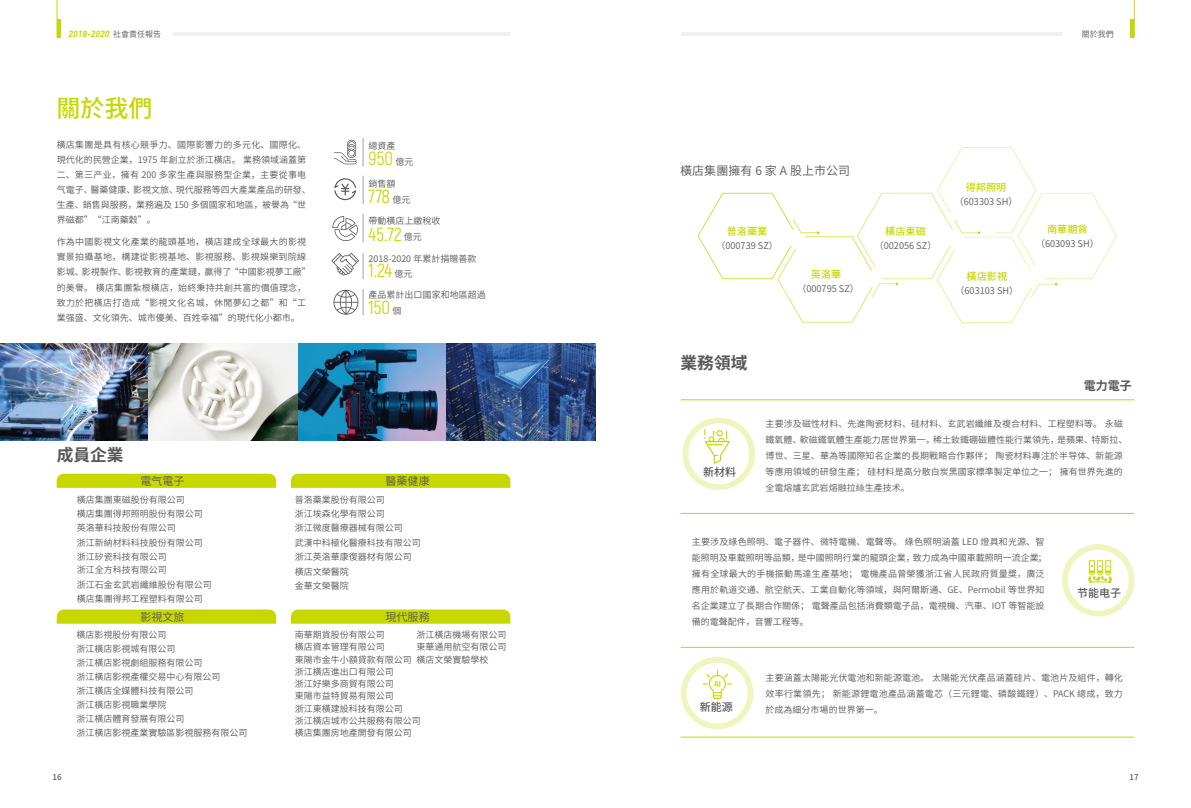
<style>
.page{position:relative;width:1191px;height:808px;background:#fff}
.page>*{position:absolute;margin:0;border:0;box-sizing:border-box;transform-origin:0 0}
.t1{font:500 24px "Source Han Sans CN";color:#c6d800}
.t2{font:19px "Akrobat";color:#c6d800}
.t3{font:700 16.7px "Source Han Sans CN";color:#595757}
.t4{font:12px "Source Han Sans CN";color:#595757}
.t5{font:700 12px "Source Han Sans CN";color:#595757}
.t6{font:11px "Source Han Sans CN";color:#595757}
.t7{font:500 11px "Source Han Sans CN";color:#595757}
.t8{font:500 10.2px "Source Han Sans CN";color:#c6d800}
.t9{font:9.2px "Source Han Sans CN";color:#595757}
.t10{font:9px/16px "Source Han Sans CN";color:#595757}
.t11{font:9px/15px "Source Han Sans CN";letter-spacing:.03em;color:#595757}
.t12{font:italic 700 9px "DIN";color:#c6d800}
.t13{font:8px "Source Han Sans CN";color:#595757}
.t14{font:500 8px "Source Han Sans CN";color:#595757}
.s1{font-family:"Source Han Sans CN";font-weight:400;font-style:normal;font-size:8px;color:#595757}
.s2{font-family:"Source Han Sans CN";font-size:9px;color:#595757}
</style>
<div class="page">
<hr style="left:1134px;top:0;width:1px;height:38px;background:#c6d800">
<hr style="left:1130px;top:19px;width:4px;height:19px;background:#c6d800">
<hr style="left:680px;top:32px;width:382px;height:4px;background:#f0f0f0">
<hr style="left:57px;top:0;width:1px;height:38px;background:#c6d800">
<hr style="left:57px;top:19px;width:4px;height:19px;background:#c6d800">
<hr style="left:172px;top:32px;width:338px;height:4px;background:#f0f0f0">
<svg style="left:697px;top:147px;width:420px;height:176px"></svg>
<svg style="left:682px;top:417px;width:73px;height:73px"></svg>
<div style="left:681px;top:657px;width:72px;height:72px;background:#f0f5c0;border-radius:50%"></div>
<svg style="left:1062px;top:544px;width:72px;height:72px"></svg>
<div style="left:688px;top:423px;width:61px;height:61px;background:#fff;border-radius:50%"></div>
<div style="left:686px;top:663px;width:61px;height:61px;background:#fff;border-radius:50%"></div>
<div style="left:1068px;top:550px;width:60px;height:61px;background:#fff;border-radius:50%"></div>
<svg style="left:1088px;top:560px;width:24px;height:23px"></svg>
<svg style="left:703px;top:670px;width:29px;height:29px"></svg>
<svg style="left:704px;top:429px;width:26px;height:35px"></svg>
<svg style="left:57px;top:474px;width:219px;height:14px;background:#c6d803"></svg>
<svg style="left:57px;top:609px;width:219px;height:15px;background:#c9da0f"></svg>
<svg style="left:291px;top:474px;width:219px;height:14px;background:#c6d803"></svg>
<svg style="left:291px;top:609px;width:219px;height:15px;background:#c9da0f"></svg>
<hr style="left:680px;top:399px;width:454px;height:1px;background:#c6d800">
<hr style="left:680px;top:513px;width:454px;height:1px;background:#c6d800">
<hr style="left:680px;top:647px;width:454px;height:1px;background:#c6d800">
<hr style="left:680px;top:737px;width:454px;height:1px;background:#c6d800">
<img style="left:0;top:344px;width:595px;height:96px">
<svg style="left:334px;top:178px;width:22px;height:22px"></svg>
<svg style="left:334px;top:140px;width:22px;height:24px"></svg>
<svg style="left:363px;top:138px;width:1px;height:28px"></svg>
<svg style="left:363px;top:176px;width:1px;height:28px"></svg>
<svg style="left:332px;top:214px;width:32px;height:28px"></svg>
<svg style="left:331px;top:253px;width:33px;height:26px"></svg>
<svg style="left:333px;top:289px;width:31px;height:26px"></svg>
<p class="t12" style="left:68px;top:28px;width:94px">2018-2020 <span class="s1">社會責任報告</span></p>
<h1 class="t1" style="left:56px;top:95px;width:97px">關於我們</h1>
<p class="t10" style="left:57px;top:138px;width:255px;line-height:15px">橫店集團是具有核心競爭力、國際影響力的多元化、國際化、現代化的民營企業，1975 年創立於浙江橫店。 業務領域涵蓋第二、第三产业，擁有 200 多家生產與服務型企業，主要從事电气電子、醫藥健康、影視文旅、現代服務等四大產業產品的研發、生產、銷售與服務，業務遍及 150 多個國家和地區，被譽為“世界磁都”“江南藥穀”。</p>
<p class="t11" style="left:57px;top:235px;width:255px">作為中國影視文化產業的龍頭基地，橫店建成全球最大的影視實景拍攝基地，構建從影視基地、影視服務、影視娛樂到院線影城、影視製作、影視教育的產業鏈，贏得了“中國影視夢工廠”的美譽。 橫店集團紮根橫店，始終秉持共創共富的價值理念，致力於把橫店打造成“影視文化名城，休閒夢幻之都”和“工業强盛、文化領先、城市優美、百姓幸福”的現代化小都市。</p>
<h3 class="t3" style="left:57px;top:445px;width:68px">成員企業</h3>
<p class="t6" style="left:140px;top:475px;width:45px">電气電子</p>
<p class="t10" style="left:369px;top:138px;width:28px">總資產</p>
<h2 class="t2" style="left:369px;top:147px;width:46px">950 <span class="s2">億元</span></h2>
<p class="t10" style="left:369px;top:176px;width:28px">銷售額</p>
<h2 class="t2" style="left:369px;top:185px;width:43px">778 <span class="s2">億元</span></h2>
<p class="t10" style="left:369px;top:213px;width:73px">帶動橫店上繳稅收</p>
<h2 class="t2" style="left:369px;top:223px;width:55px">45.72 <span class="s2">億元</span></h2>
<p class="t10" style="left:369px;top:251px;width:109px">2018-2020 年累計捐贈善款</p>
<h2 class="t2" style="left:369px;top:259px;width:45px">1.24 <span class="s2">億元</span></h2>
<p class="t10" style="left:369px;top:287px;width:118px">產品累計出口國家和地區超過</p>
<h2 class="t2" style="left:369px;top:296px;width:34px">150 <span class="s2">個</span></h2>
<p class="t6" style="left:386px;top:475px;width:45px">醫藥健康</p>
<p class="t10" style="left:77px;top:492px;width:109px">橫店集團東磁股份有限公司</p>
<p class="t10" style="left:295px;top:492px;width:91px">普洛藥業股份有限公司</p>
<p class="t10" style="left:77px;top:506px;width:127px">橫店集團得邦照明股份有限公司</p>
<p class="t10" style="left:295px;top:506px;width:91px">浙江埃森化學有限公司</p>
<p class="t10" style="left:77px;top:520px;width:100px">英洛華科技股份有限公司</p>
<p class="t10" style="left:77px;top:535px;width:127px">浙江新納材料科技股份有限公司</p>
<p class="t10" style="left:295px;top:521px;width:127px;line-height:14.4px">浙江微度醫療器械有限公司<br>武漢中科極化醫療科技有限公司</p>
<p class="t10" style="left:77px;top:549px;width:91px">浙江矽瓷科技有限公司</p>
<p class="t10" style="left:295px;top:549px;width:118px">浙江英洛華康復器材有限公司</p>
<p class="t10" style="left:77px;top:562px;width:91px">浙江全方科技有限公司</p>
<p class="t10" style="left:295px;top:563px;width:55px">橫店文榮醫院</p>
<p class="t10" style="left:77px;top:577px;width:136px">浙江石金玄武岩纖維股份有限公司</p>
<p class="t10" style="left:295px;top:578px;width:55px">金華文榮醫院</p>
<p class="t10" style="left:77px;top:591px;width:127px">橫店集團得邦工程塑料有限公司</p>
<p class="t6" style="left:140px;top:611px;width:45px">影視文旅</p>
<p class="t6" style="left:386px;top:611px;width:45px">現代服務</p>
<p class="t10" style="left:76px;top:627px;width:91px">橫店影視股份有限公司</p>
<p class="t10" style="left:76px;top:669px;width:145px">浙江橫店影視產權交易中心有限公司</p>
<p class="t10" style="left:76px;top:641px;width:100px">浙江橫店影視城有限公司</p>
<p class="t10" style="left:76px;top:683px;width:118px">浙江橫店全媒體科技有限公司</p>
<p class="t10" style="left:76px;top:711px;width:109px">浙江橫店體育發展有限公司</p>
<p class="t10" style="left:76px;top:655px;width:127px">浙江橫店影視劇組服務有限公司</p>
<p class="t10" style="left:76px;top:697px;width:91px">浙江橫店影視職業學院</p>
<p class="t10" style="left:295px;top:627px;width:91px">南華期貨股份有限公司</p>
<p class="t10" style="left:416px;top:627px;width:91px">浙江橫店機場有限公司</p>
<p class="t10" style="left:416px;top:641px;width:91px;line-height:12.4px">東華通用航空有限公司橫店文榮實驗學校</p>
<p class="t10" style="left:295px;top:639px;width:91px">橫店資本管理有限公司</p>
<p class="t10" style="left:295px;top:651px;width:118px">東陽市金牛小額貸款有限公司</p>
<p class="t10" style="left:295px;top:664px;width:100px">浙江橫店進出口有限公司</p>
<p class="t10" style="left:295px;top:676px;width:100px">浙江好樂多商貿有限公司</p>
<p class="t10" style="left:295px;top:690px;width:109px;line-height:12.2px">東陽市益特貿易有限公司浙江東橫建設科技有限公司</p>
<p class="t10" style="left:295px;top:713px;width:127px">浙江橫店城市公共服務有限公司</p>
<p class="t10" style="left:76px;top:725px;width:172px">浙江橫店影視產業實驗區影視服務有限公司</p>
<p class="t10" style="left:295px;top:725px;width:118px">橫店集團房地產開發有限公司</p>
<p class="t13" style="left:1082px;top:30px;width:33px">關於我們</p>
<h3 class="t4" style="left:680px;top:164px;width:171px">橫店集團擁有 6 家 A 股上市公司</h3>
<p class="t8" style="left:727px;top:226px;width:42px">普洛藥業</p>
<p class="t9" style="left:716px;top:241px;width:64px">（000739 SZ）</p>
<h3 class="t3" style="left:680px;top:354px;width:68px">業務領域</h3>
<p class="t8" style="left:811px;top:268px;width:32px">英洛華</p>
<p class="t9" style="left:797px;top:283px;width:64px">（000795 SZ）</p>
<p class="t8" style="left:885px;top:226px;width:42px">橫店東磁</p>
<p class="t9" style="left:874px;top:241px;width:64px">（002056 SZ）</p>
<p class="t8" style="left:965px;top:182px;width:42px">得邦照明</p>
<p class="t9" style="left:954px;top:196px;width:65px">（603303 SH）</p>
<p class="t8" style="left:966px;top:270px;width:42px">橫店影視</p>
<p class="t9" style="left:955px;top:285px;width:65px">（603103 SH）</p>
<p class="t8" style="left:1047px;top:224px;width:42px">南華期貨</p>
<p class="t9" style="left:1035px;top:238px;width:65px">（603093 SH）</p>
<p class="t7" style="left:703px;top:466px;width:34px">新材料</p>
<h3 class="t5" style="left:1084px;top:379px;width:49px">電力電子</h3>
<p class="t10" style="left:765px;top:416px;width:363px">主要涉及磁性材料、先進陶瓷材料、硅材料、玄武岩纖維及複合材料、工程塑料等。 永磁鐵氧體、軟磁鐵氧體生產能力居世界第一，稀土釹鐵硼磁體性能行業領先，是蘋果、特斯拉、博世、三星、華為等國際知名企業的長期戰略合作夥伴； 陶瓷材料專注於半导体、新能源等應用領域的研發生產； 硅材料是高分散白炭黑國家標準製定单位之一； 擁有世界先進的全電熔爐玄武岩熔融拉絲生產技术。</p>
<p class="t10" style="left:692px;top:534px;width:356px">主要涉及綠色照明、電子器件、微特電機、電聲等。 綠色照明涵蓋 LED 燈具和光源、智能照明及車載照明等品類，是中國照明行業的龍頭企業，致力成為中國車載照明一流企業；擁有全球最大的手機振動馬達生產基地； 電機產品曾榮獲浙江省人民政府質量獎，廣泛應用於軌道交通、航空航天、工業自動化等領域，與阿爾斯通、GE、Permobil 等世界知名企業建立了長期合作關係； 電聲產品包括消費類電子品，電視機、汽車、IOT 等智能設備的電聲配件，音響工程等。</p>
<p class="t7" style="left:1077px;top:586px;width:45px">节能电子</p>
<p class="t7" style="left:699px;top:700px;width:34px">新能源</p>
<p class="t10" style="left:765px;top:670px;width:359px;text-align:justify">主要涵蓋太陽能光伏電池和新能源電池。 太陽能光伏產品涵蓋硅片、電池片及組件，轉化效率行業領先； 新能源鋰電池產品涵蓋電芯（三元鋰電、磷酸鐵鋰）、PACK 總成，致力於成為細分市場的世界第一。</p>
<p class="t14" style="left:53px;top:772px;width:11px">16</p>
<p class="t14" style="left:1129px;top:772px;width:11px">17</p>
</div>
